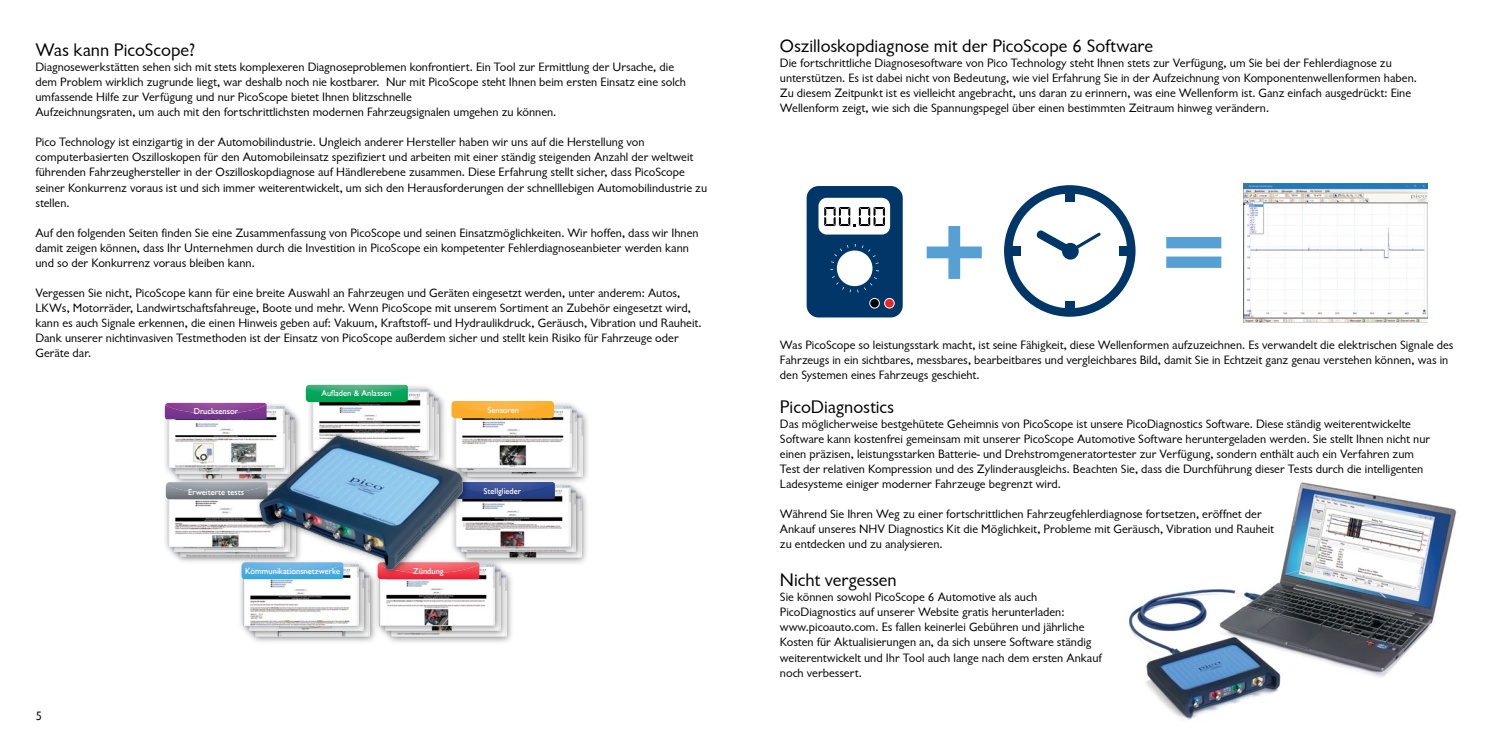
<style>
.page{position:relative;width:1489px;height:745px;background:#fff}
.page>*{position:absolute;margin:0;border:0;box-sizing:border-box;transform-origin:0 0}
.t1{font:18.75px "Chantilly";color:#000}
.t2{font:12.5px/15px "Chantilly";color:#000}
.t3{font:500 8.75px "Chantilly";color:#fff}
</style>
<div class="page">
<img style="left:1128px;top:482px;width:329px;height:238px">
<svg style="left:1004px;top:185px;width:131px;height:131px"></svg>
<svg style="left:926px;top:226px;width:55px;height:53px"></svg>
<svg style="left:1166px;top:237px;width:55px;height:31px"></svg>
<div style="left:806px;top:186px;width:96px;height:131px;background:#003768;border-radius:12px"></div>
<svg style="left:830px;top:244px;width:48px;height:48px"></svg>
<div style="left:869px;top:298px;width:10px;height:10px;background:#000;border-radius:50%"></div>
<div style="left:869px;top:298px;width:10px;height:10px;border:1px solid #fff;border-radius:50%"></div>
<div style="left:884px;top:298px;width:10px;height:10px;background:#e72726;border-radius:50%"></div>
<div style="left:884px;top:298px;width:10px;height:10px;border:1px solid #fff;border-radius:50%"></div>
<div style="left:818px;top:198px;width:72px;height:36px;background:#fff;border-radius:8px"></div>
<svg style="left:824px;top:207px;width:60px;height:19px"></svg>
<img style="left:1243px;top:183px;width:184px;height:140px">
<div style="left:306px;top:383px;width:130px;height:75px;background:#000;opacity:.45"></div>
<img style="left:312px;top:389px;width:116px;height:16px">
<div style="left:460px;top:409px;width:130px;height:75px;background:#000;opacity:.45"></div>
<div style="left:454px;top:404px;width:130px;height:75px;background:#000;opacity:.45"></div>
<div style="left:449px;top:400px;width:130px;height:75px;background:#000;opacity:.45"></div>
<img style="left:470px;top:406px;width:101px;height:61px">
<div style="left:459px;top:490px;width:130px;height:75px;background:#000;opacity:.45"></div>
<div style="left:454px;top:484px;width:130px;height:75px;background:#000;opacity:.45"></div>
<div style="left:449px;top:479px;width:130px;height:75px;background:#000;opacity:.45"></div>
<img style="left:471px;top:485px;width:99px;height:61px">
<div style="left:174px;top:489px;width:130px;height:75px;background:#000;opacity:.45"></div>
<div style="left:168px;top:484px;width:130px;height:75px;background:#000;opacity:.45"></div>
<div style="left:162px;top:479px;width:130px;height:75px;background:#000;opacity:.45"></div>
<img style="left:168px;top:499px;width:76px;height:47px">
<div style="left:168px;top:406px;width:130px;height:75px;background:#000;opacity:.45"></div>
<div style="left:162px;top:400px;width:130px;height:75px;background:#000;opacity:.45"></div>
<img style="left:168px;top:419px;width:76px;height:48px">
<div style="left:248px;top:569px;width:130px;height:75px;background:#000;opacity:.45"></div>
<div style="left:242px;top:563px;width:130px;height:75px;background:#000;opacity:.45"></div>
<div style="left:237px;top:558px;width:130px;height:75px;background:#000;opacity:.45"></div>
<img style="left:243px;top:576px;width:116px;height:49px">
<div style="left:384px;top:569px;width:130px;height:75px;background:#000;opacity:.45"></div>
<div style="left:378px;top:563px;width:130px;height:75px;background:#000;opacity:.45"></div>
<div style="left:373px;top:558px;width:130px;height:75px;background:#000;opacity:.45"></div>
<img style="left:379px;top:564px;width:115px;height:61px">
<svg style="left:306px;top:395px;width:101px;height:7px"></svg>
<img style="left:306px;top:384px;width:101px;height:11px">
<div style="left:451px;top:401px;width:103px;height:17px;background:#fbad29;border-radius:4px"></div>
<img style="left:452px;top:401px;width:101px;height:11px">
<svg style="left:471px;top:493px;width:83px;height:5px"></svg>
<img style="left:471px;top:482px;width:83px;height:11px">
<svg style="left:166px;top:493px;width:78px;height:6px"></svg>
<img style="left:166px;top:482px;width:78px;height:11px">
<svg style="left:165px;top:413px;width:79px;height:6px"></svg>
<img style="left:165px;top:402px;width:101px;height:11px">
<svg style="left:241px;top:564px;width:102px;height:14px"></svg>
<img style="left:242px;top:562px;width:13px;height:11px">
<svg style="left:377px;top:573px;width:102px;height:5px"></svg>
<img style="left:471px;top:562px;width:8px;height:11px">
<div style="left:255px;top:430px;width:216px;height:146px;background:#000;opacity:.45"></div>
<img style="left:244px;top:405px;width:226px;height:163px">
<h1 class="t1" style="left:35px;top:40px;width:161px">Was kann PicoScope?</h1>
<p class="t2" style="left:35px;top:60px;width:652px">Diagnosewerkstätten sehen sich mit stets komplexeren Diagnoseproblemen konfrontiert. Ein Tool zur Ermittlung der Ursache, die dem Problem wirklich zugrunde liegt, war deshalb noch nie kostbarer. Nur mit PicoScope steht Ihnen beim ersten Einsatz eine solch umfassende Hilfe zur Verfügung und nur PicoScope bietet Ihnen blitzschnelle<br>Aufzeichnungsraten, um auch mit den fortschrittlichsten modernen Fahrzeugsignalen umgehen zu können.</p>
<p class="t2" style="left:35px;top:135px;width:673px">Pico Technology ist einzigartig in der Automobilindustrie. Ungleich anderer Hersteller haben wir uns auf die Herstellung von computerbasierten Oszilloskopen für den Automobileinsatz spezifiziert und arbeiten mit einer ständig steigenden Anzahl der weltweit führenden Fahrzeughersteller in der Oszilloskopdiagnose auf Händlerebene zusammen. Diese Erfahrung stellt sicher, dass PicoScope seiner Konkurrenz voraus ist und sich immer weiterentwickelt, um sich den Herausforderungen der schnelllebigen Automobilindustrie zu stellen.</p>
<p class="t2" style="left:35px;top:225px;width:664px">Auf den folgenden Seiten finden Sie eine Zusammenfassung von PicoScope und seinen Einsatzmöglichkeiten. Wir hoffen, dass wir Ihnen damit zeigen können, dass Ihr Unternehmen durch die Investition in PicoScope ein kompetenter Fehlerdiagnoseanbieter werden kann und so der Konkurrenz voraus bleiben kann.</p>
<p class="t2" style="left:35px;top:285px;width:667px">Vergessen Sie nicht, PicoScope kann für eine breite Auswahl an Fahrzeugen und Geräten eingesetzt werden, unter anderem: Autos, LKWs, Motorräder, Landwirtschaftsfahreuge, Boote und mehr. Wenn PicoScope mit unserem Sortiment an Zubehör eingesetzt wird, kann es auch Signale erkennen, die einen Hinweis geben auf: Vakuum, Kraftstoff- und Hydraulikdruck, Geräusch, Vibration und Rauheit.<br>Dank unserer nichtinvasiven Testmethoden ist der Einsatz von PicoScope außerdem sicher und stellt kein Risiko für Fahrzeuge oder Geräte dar.</p>
<p class="t2" style="left:35px;top:708px;width:8px">5</p>
<p class="t3" style="left:194px;top:406px;width:46px">Drucksensor</p>
<p class="t3" style="left:188px;top:486px;width:57px">Erweiterte tests</p>
<p class="t3" style="left:321px;top:388px;width:72px">Aufladen &amp; Anlassen</p>
<p class="t3" style="left:245px;top:565px;width:96px">Kommunikationsnetzwerke</p>
<p class="t3" style="left:413px;top:565px;width:32px">Zündung</p>
<p class="t3" style="left:487px;top:405px;width:33px">Sensoren</p>
<p class="t3" style="left:483px;top:485px;width:39px">Stellglieder</p>
<h1 class="t1" style="left:780px;top:36px;width:375px">Oszilloskopdiagnose mit der PicoScope 6 Software</h1>
<p class="t2" style="left:780px;top:56px;width:638px">Die fortschrittliche Diagnosesoftware von Pico Technology steht Ihnen stets zur Verfügung, um Sie bei der Fehlerdiagnose zu unterstützen. Es ist dabei nicht von Bedeutung, wie viel Erfahrung Sie in der Aufzeichnung von Komponentenwellenformen haben.<br>Zu diesem Zeitpunkt ist es vielleicht angebracht, uns daran zu erinnern, was eine Wellenform ist. Ganz einfach ausgedrückt: Eine Wellenform zeigt, wie sich die Spannungspegel über einen bestimmten Zeitraum hinweg verändern.</p>
<p class="t2" style="left:780px;top:337px;width:675px">Was PicoScope so leistungsstark macht, ist seine Fähigkeit, diese Wellenformen aufzuzeichnen. Es verwandelt die elektrischen Signale des<br>Fahrzeugs in ein sichtbares, messbares, bearbeitbares und vergleichbares Bild, damit Sie in Echtzeit ganz genau verstehen können, was in den Systemen eines Fahrzeugs geschieht.</p>
<h1 class="t1" style="left:780px;top:396px;width:115px">PicoDiagnostics</h1>
<p class="t2" style="left:780px;top:416px;width:651px">Das möglicherweise bestgehütete Geheimnis von PicoScope ist unsere PicoDiagnostics Software. Diese ständig weiterentwickelte Software kann kostenfrei gemeinsam mit unserer PicoScope Automotive Software heruntergeladen werden. Sie stellt Ihnen nicht nur einen präzisen, leistungsstarken Batterie- und Drehstromgeneratortester zur Verfügung, sondern enthält auch ein Verfahren zum Test der relativen Kompression und des Zylinderausgleichs. Beachten Sie, dass die Durchführung dieser Tests durch die intelligenten Ladesysteme einiger moderner Fahrzeuge begrenzt wird.</p>
<p class="t2" style="left:780px;top:506px;width:495px">Während Sie Ihren Weg zu einer fortschrittlichen Fahrzeugfehlerdiagnose fortsetzen, eröffnet der<br>Ankauf unseres NHV Diagnostics Kit die Möglichkeit, Probleme mit Geräusch, Vibration und Rauheit zu entdecken und zu analysieren.</p>
<h1 class="t1" style="left:780px;top:569px;width:118px">Nicht vergessen</h1>
<p class="t2" style="left:780px;top:589px;width:323px">Sie können sowohl PicoScope 6 Automotive als auch PicoDiagnostics auf unserer Website gratis herunterladen: www.picoauto.com. Es fallen keinerlei Gebühren und jährliche Kosten für Aktualisierungen an, da sich unsere Software ständig weiterentwickelt und Ihr Tool auch lange nach dem ersten Ankauf noch verbessert.</p>
</div>
